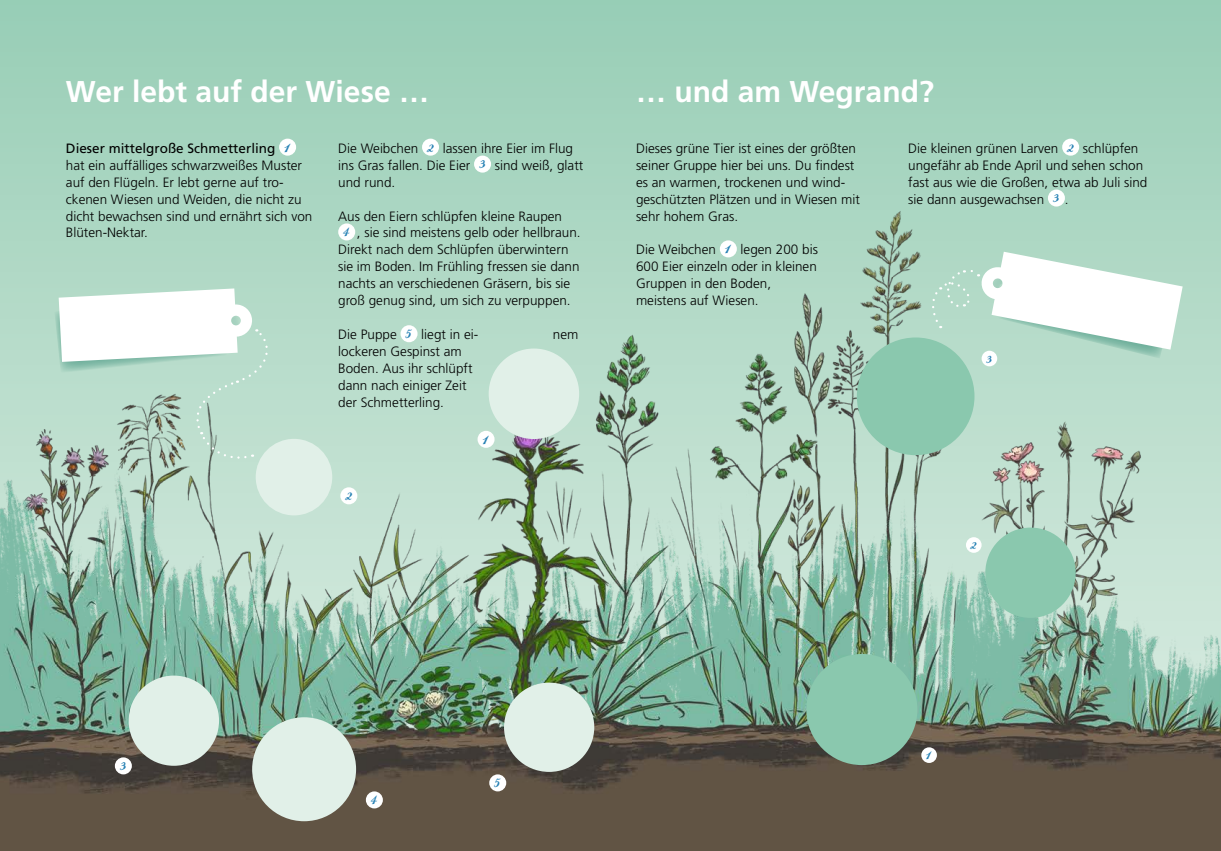
<style>
.page{position:relative;width:1221px;height:851px;background:#fff}
.page>*{position:absolute;margin:0;border:0;box-sizing:border-box;transform-origin:0 0}
.Überschrift_0{font:700 30px "Frutiger LT Std";color:#fff}
.fließtext_erster_abs{font:300 13.5px/17px "Frutiger LT Std";color:#000}
.fließtext_erster_abs-2{font:13.5px "Frutiger LT Std";color:#000}
.kolumnentitel{font:13.5px "Landliebe";color:#2681b4}
.kolumnentitel-2{font:12.45px "Landliebe";color:#2681b4}
.s1{font-family:"Frutiger LT Std";font-weight:300;color:#000}
</style>
<div class="page">
<svg style="left:1220px;top:0;width:1px;height:850px"></svg>
<img style="left:0;top:0;width:1220px;height:850px">
<div style="left:129px;top:675px;width:90px;height:90px;background:#e1f0e8;border-radius:50%"></div>
<div style="left:252px;top:717px;width:104px;height:104px;background:#e1f0e8;border-radius:50%"></div>
<div style="left:985px;top:527px;width:90px;height:90px;background:#8ac8ae;border-radius:50%"></div>
<div style="left:806px;top:654px;width:111px;height:111px;background:#8ac8ae;border-radius:50%"></div>
<div style="left:856px;top:337px;width:118px;height:118px;background:#8ac8ae;border-radius:50%"></div>
<div style="left:504px;top:682px;width:90px;height:89px;background:#e1f0e8;border-radius:50%"></div>
<div style="left:256px;top:439px;width:76px;height:76px;background:#e1f0e8;border-radius:50%"></div>
<div style="left:921px;top:747px;width:15px;height:15px;background:#fff;border-radius:50%"></div>
<div style="left:965px;top:537px;width:16px;height:15px;background:#fff;border-radius:50%"></div>
<div style="left:981px;top:350px;width:16px;height:16px;background:#fff;border-radius:50%"></div>
<div style="left:279px;top:139px;width:17px;height:17px;background:#fff;border-radius:50%"></div>
<div style="left:422px;top:139px;width:17px;height:17px;background:#fff;border-radius:50%"></div>
<div style="left:474px;top:155px;width:17px;height:17px;background:#fff;border-radius:50%"></div>
<div style="left:338px;top:223px;width:17px;height:17px;background:#fff;border-radius:50%"></div>
<div style="left:400px;top:325px;width:17px;height:17px;background:#fff;border-radius:50%"></div>
<div style="left:340px;top:487px;width:17px;height:17px;background:#fff;border-radius:50%"></div>
<div style="left:477px;top:431px;width:17px;height:17px;background:#fff;border-radius:50%"></div>
<div style="left:115px;top:757px;width:17px;height:17px;background:#fff;border-radius:50%"></div>
<div style="left:366px;top:791px;width:17px;height:17px;background:#fff;border-radius:50%"></div>
<div style="left:489px;top:774px;width:17px;height:17px;background:#fff;border-radius:50%"></div>
<div style="left:719px;top:240px;width:17px;height:17px;background:#fff;border-radius:50%"></div>
<div style="left:1062px;top:139px;width:17px;height:17px;background:#fff;border-radius:50%"></div>
<div style="left:1047px;top:189px;width:17px;height:17px;background:#fff;border-radius:50%"></div>
<svg style="left:54px;top:288px;width:217px;height:171px"></svg>
<svg style="left:929px;top:252px;width:253px;height:106px"></svg>
<div style="left:488px;top:348px;width:91px;height:91px;background:#e1f0e8;border-radius:50%"></div>
<p class="Überschrift_0" style="left:66px;top:74px;width:364px">Wer lebt auf der Wiese …</p>
<p class="Überschrift_0" style="left:636px;top:74px;width:299px">… und am Wegrand?</p>
<p class="fließtext_erster_abs-2" style="left:66px;top:140px;width:211px">Dieser mittelgroße Schmetterling</p>
<p class="kolumnentitel" style="left:284px;top:141px;width:9px">1</p>
<p class="fließtext_erster_abs" style="left:66px;top:157px;width:248px">hat ein auffälliges schwarzweißes Muster auf den Flügeln. Er lebt gerne auf tro&shy;ckenen Wiesen und Weiden, die nicht zu dicht bewachsen sind und ernährt sich von Blüten-Nektar.</p>
<p class="fließtext_erster_abs" style="left:338px;top:140px;width:236px;text-indent:105px">lassen ihre Eier im Flug ins Gras fallen. Die Eier</p>
<p class="fließtext_erster_abs" style="left:338px;top:140px;width:82px">Die Weibchen</p>
<p class="kolumnentitel" style="left:427px;top:141px;width:9px">2</p>
<p class="kolumnentitel" style="left:479px;top:158px;width:9px">3</p>
<p class="fließtext_erster_abs" style="left:495px;top:157px;width:90px">sind weiß, glatt</p>
<p class="fließtext_erster_abs" style="left:338px;top:174px;width:59px">und rund.</p>
<p class="fließtext_erster_abs" style="left:338px;top:207px;width:225px">Aus den Eiern schlüpfen kleine Raupen</p>
<p class="kolumnentitel" style="left:343px;top:226px;width:9px">4</p>
<p class="fließtext_erster_abs" style="left:338px;top:224px;width:244px;text-indent:19px">, sie sind meistens gelb oder hellbraun.<br>Direkt nach dem Schlüpfen überwintern sie im Boden. Im Frühling fressen sie dann nachts an verschiedenen Gräsern, bis sie groß genug sind, um sich zu verpuppen.</p>
<p class="fließtext_erster_abs" style="left:338px;top:326px;width:60px">Die Puppe</p>
<p class="kolumnentitel" style="left:405px;top:328px;width:9px">5</p>
<p class="fließtext_erster_abs" style="left:421px;top:326px;width:58px">liegt in ei-</p>
<p class="fließtext_erster_abs" style="left:553px;top:326px;width:27px">nem</p>
<p class="fließtext_erster_abs" style="left:338px;top:343px;width:136px">lockeren Gespinst am<br>Boden. Aus ihr schlüpft dann nach einiger Zeit der Schmetterling.</p>
<p class="kolumnentitel" style="left:345px;top:490px;width:9px">2</p>
<p class="kolumnentitel" style="left:482px;top:433px;width:9px">1</p>
<p class="fließtext_erster_abs" style="left:636px;top:140px;width:225px">Dieses grüne Tier ist eines der größten seiner Gruppe hier bei uns. Du findest es an warmen, trockenen und wind&shy;geschützten Plätzen und in Wiesen mit sehr hohem Gras.</p>
<p class="fließtext_erster_abs" style="left:636px;top:241px;width:82px">Die Weibchen</p>
<p class="kolumnentitel" style="left:724px;top:243px;width:9px">1</p>
<p class="fließtext_erster_abs" style="left:636px;top:241px;width:183px;text-indent:105px">legen 200 bis<br>600 Eier einzeln oder in kleinen<br>Gruppen in den Boden, meistens auf Wiesen.</p>
<p class="fließtext_erster_abs" style="left:908px;top:140px;width:241px;text-indent:175px">schlüpfen ungefähr ab Ende April und sehen schon fast aus wie die Großen, etwa ab Juli sind sie dann ausgewachsen</p>
<p class="fließtext_erster_abs" style="left:908px;top:140px;width:152px">Die kleinen grünen Larven</p>
<p class="kolumnentitel" style="left:1066px;top:141px;width:9px">2</p>
<p class="kolumnentitel" style="left:1052px;top:192px;width:18px">3 <span class="s1">.</span></p>
<p class="kolumnentitel-2" style="left:985px;top:353px;width:8px">3</p>
<p class="kolumnentitel-2" style="left:970px;top:539px;width:8px">2</p>
<p class="kolumnentitel" style="left:120px;top:760px;width:9px">3</p>
<p class="kolumnentitel" style="left:370px;top:794px;width:9px">4</p>
<p class="kolumnentitel" style="left:494px;top:777px;width:9px">5</p>
<p class="kolumnentitel-2" style="left:925px;top:749px;width:8px">1</p>
</div>
